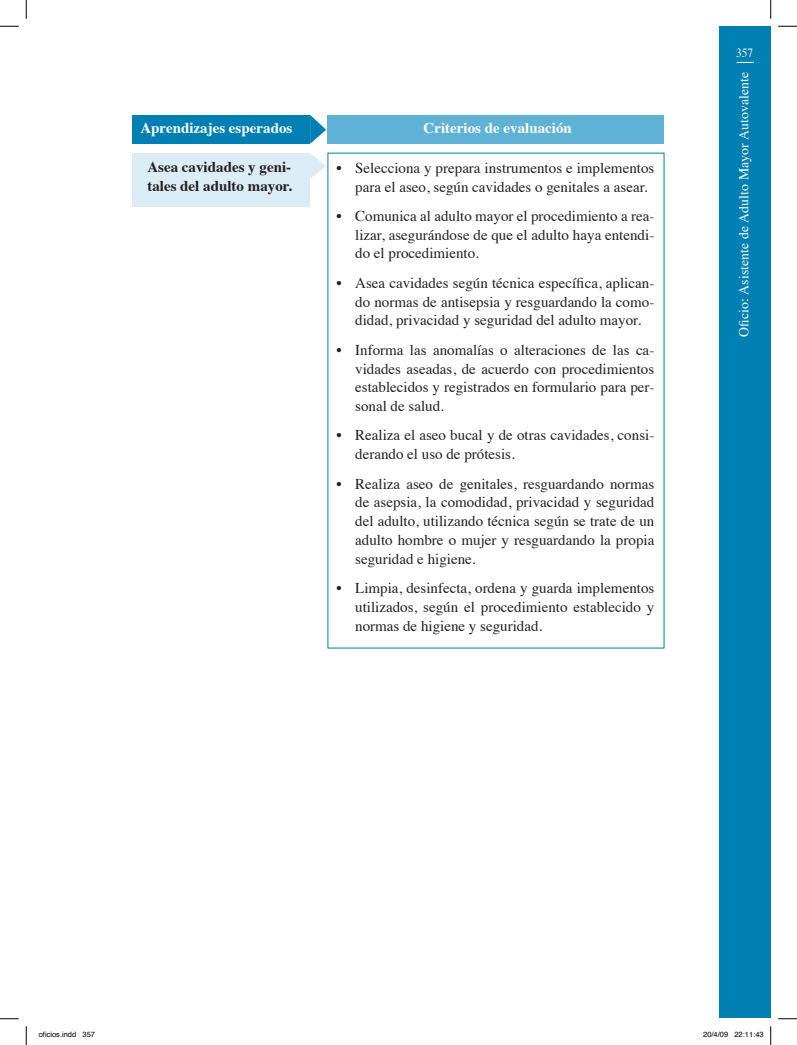
<style>
.page{position:relative;width:797px;height:1045px;background:#fff}
.page>*{position:absolute;margin:0;border:0;box-sizing:border-box;transform-origin:0 0}
.body_cuadro{font:15px/18.8px "Times";color:#231f20;text-align:justify}
.texto{font:700 15px "Times";color:#fff}
.texto_bold_cuadro{font:700 15px/18.8px "Times";color:#231f20}
.t1{font:13.75px "Times";letter-spacing:.01em;color:#fff}
.t2{font:12.5px "Times";color:#fff;scale:.9 1}
.t3{font:7.5px "Helvetica";color:#000}
</style>
<div class="page">
<div style="left:718px;top:26px;width:52px;height:991px;background:#007fb2"></div>
<svg style="left:736px;top:62px;width:18px;height:1px"></svg>
<div style="left:133px;top:153px;width:177px;height:53px;background:#dbecf5"></div>
<svg style="left:310px;top:153px;width:16px;height:26px"></svg>
<div style="left:328px;top:115px;width:336px;height:28px;background:#5fb2d5"></div>
<div style="left:133px;top:115px;width:177px;height:29px;background:#007fb2"></div>
<svg style="left:310px;top:115px;width:16px;height:29px"></svg>
<svg style="left:0;top:25px;width:19px;height:2px"></svg>
<svg style="left:778px;top:25px;width:19px;height:2px"></svg>
<svg style="left:0;top:1018px;width:19px;height:1px"></svg>
<svg style="left:778px;top:1018px;width:19px;height:1px"></svg>
<svg style="left:25px;top:0;width:2px;height:19px"></svg>
<svg style="left:25px;top:1026px;width:2px;height:19px"></svg>
<svg style="left:770px;top:0;width:1px;height:19px"></svg>
<svg style="left:770px;top:1026px;width:1px;height:19px"></svg>
<p class="texto" style="left:140px;top:113px;width:153px">Aprendizajes esperados</p>
<p class="texto" style="left:423px;top:113px;width:150px">Criterios de evaluación</p>
<p class="texto_bold_cuadro" style="left:147px;top:156px;width:146px">Asea cavidades y geni&shy;tales del adulto mayor.</p>
<p class="body_cuadro" style="left:355px;top:157px;width:301px;text-indent:-19px">• Selecciona y prepara instrumentos e implementos para el aseo, según cavidades o genitales a asear.</p>
<p class="body_cuadro" style="left:355px;top:205px;width:301px;text-indent:-19px">• Comunica al adulto mayor el procedimiento a rea&shy;lizar, asegurándose de que el adulto haya entendi&shy;do el procedimiento.</p>
<p class="body_cuadro" style="left:355px;top:272px;width:301px;text-indent:-19px">• Asea cavidades según técnica específica, aplican&shy;do normas de antisepsia y resguardando la como&shy;didad, privacidad y seguridad del adulto mayor.</p>
<p class="body_cuadro" style="left:355px;top:339px;width:301px;text-indent:-19px">• Informa las anomalías o alteraciones de las ca&shy;vidades aseadas, de acuerdo con procedimientos establecidos y registrados en formulario para per&shy;sonal de salud.</p>
<p class="body_cuadro" style="left:355px;top:425px;width:301px;text-indent:-19px">• Realiza el aseo bucal y de otras cavidades, consi&shy;derando el uso de prótesis.</p>
<p class="body_cuadro" style="left:355px;top:473px;width:301px;text-indent:-19px">• Realiza aseo de genitales, resguardando normas de asepsia, la comodidad, privacidad y seguridad del adulto, utilizando técnica según se trate de un adulto hombre o mujer y resguardando la propia seguridad e higiene.</p>
<p class="body_cuadro" style="left:355px;top:577px;width:301px;text-indent:-19px">• Limpia, desinfecta, ordena y guarda implementos utilizados, según el procedimiento establecido y normas de higiene y seguridad.</p>
<p class="t2" style="left:736px;top:41px;width:20px">357</p>
<p class="t1" style="left:731px;top:337px;width:267px;rotate:-90deg">Oficio: Asistente de Adulto Mayor Autovalente</p>
<p class="t3" style="left:39px;top:1029px;width:58px">oficios.indd 357</p>
<p class="t3" style="left:703px;top:1029px;width:62px">20/4/09 22:11:43</p>
</div>
